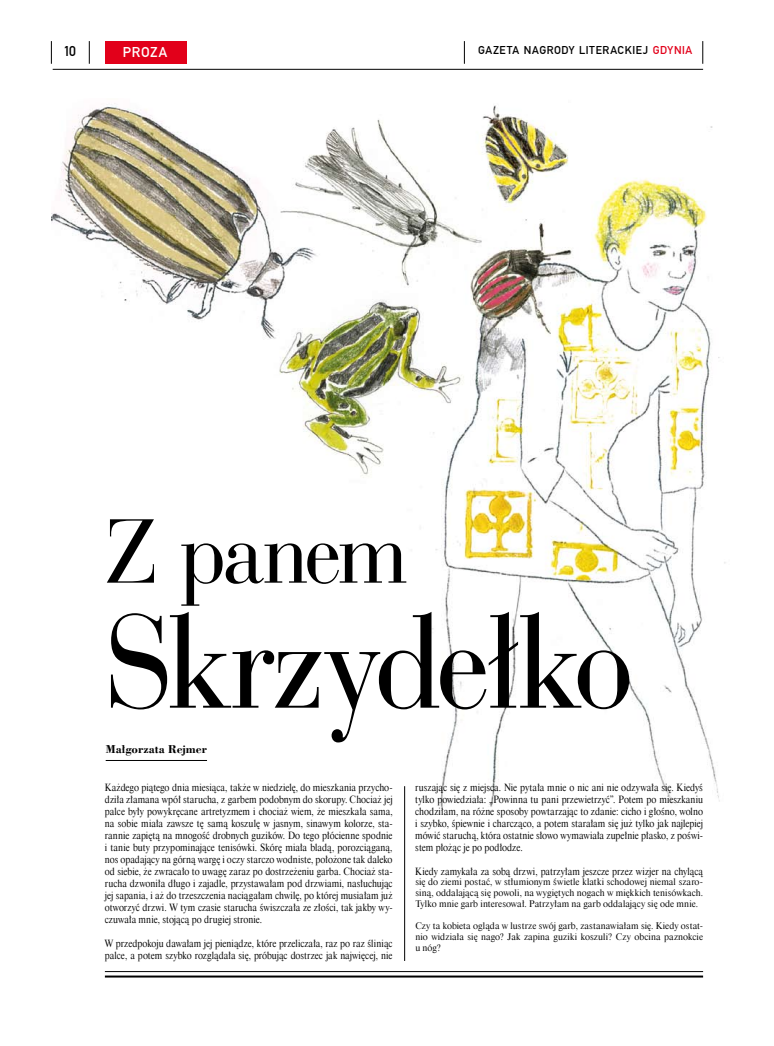
<style>
.page{position:relative;width:774px;height:1046px;background:#fff}
.page>*{position:absolute;margin:0;border:0;box-sizing:border-box;transform-origin:0 0}
.t1{font:139.7px "Bauer Bodni EU";letter-spacing:-.015em;color:#000;scale:.95 1}
.t2{font:95.7px "Bauer Bodni EU";letter-spacing:-.025em;color:#000;scale:.95 1}
.t3{font:15px "Fette Mit DOT";letter-spacing:.045em;color:#fff}
.t4{font:15px "Fette Mit DOT";color:#000}
.t5{font:12px "Fette Mit DOT";letter-spacing:.04em;color:#000}
.t6{font:700 12px "Bodoni EU";color:#000}
.t7{font:10px/12px "Dutch 801 Hd EU";letter-spacing:.005em;color:#000;text-align:justify;scale:.92 1}
.t8{font:9.1px/10.9px "Dutch 801 Hd EU";letter-spacing:.005em;color:#000;text-align:justify}
.s1{color:#e2001a}
</style>
<div class="page">
<hr style="left:53px;top:69px;width:650px;height:1px;background:#000">
<svg style="left:51px;top:41px;width:1px;height:23px"></svg>
<svg style="left:464px;top:41px;width:1px;height:23px"></svg>
<svg style="left:89px;top:41px;width:1px;height:23px"></svg>
<svg style="left:702px;top:41px;width:1px;height:23px"></svg>
<div style="left:105px;top:41px;width:81px;height:23px;background:#e2001a"></div>
<hr style="left:105px;top:976px;width:598px;height:2px;background:#000">
<hr style="left:105px;top:971px;width:598px;height:1px;background:#000">
<img style="left:51px;top:103px;width:675px;height:707px">
<hr style="left:106px;top:760px;width:101px;height:1px;background:#000">
<hr style="left:404px;top:786px;width:1px;height:175px;background:#000">
<h3 class="t4" style="left:65px;top:43px;width:13px">10</h3>
<h3 class="t3" style="left:123px;top:43px;width:46px">PROZA</h3>
<p class="t5" style="left:478px;top:43px;width:215px">GAZETA NAGRODY LITERACKIEJ <span class="s1">GDYNIA</span></p>
<h2 class="t2" style="left:105px;top:493px;width:319px">Z panem</h2>
<h1 class="t1" style="left:105px;top:577px;width:557px">Skrzydełko</h1>
<p class="t6" style="left:106px;top:742px;width:103px">Małgorzata Rejmer</p>
<p class="t7" style="left:105px;top:781px;width:314px">Każdego piątego dnia miesiąca, także w niedzielę, do mieszkania przycho&shy;dziła złamana wpół starucha, z garbem podobnym do skorupy. Chociaż jej palce były powykręcane artretyzmem i chociaż wiem, że mieszkała sama, na sobie miała zawsze tę samą koszulę w jasnym, sinawym kolorze, sta&shy;rannie zapiętą na mnogość drobnych guzików. Do tego płócienne spodnie i tanie buty przypominające tenisówki. Skórę miała bladą, porozciąganą, nos opadający na górną wargę i oczy starczo wodniste, położone tak daleko od siebie, że zwracało to uwagę zaraz po dostrzeżeniu garba. Chociaż sta&shy;rucha dzwoniła długo i zajadle, przystawałam pod drzwiami, nasłuchując jej sapania, i aż do trzeszczenia naciągałam chwilę, po której musiałam już otworzyć drzwi. W tym czasie starucha świszczała ze złości, tak jakby wy&shy;czuwała mnie, stojącą po drugiej stronie.</p>
<p class="t7" style="left:105px;top:937px;width:314px">W przedpokoju dawałam jej pieniądze, które przeliczała, raz po raz śliniąc palce, a potem szybko rozglądała się, próbując dostrzec jak najwięcej, nie</p>
<p class="t7" style="left:415px;top:781px;width:314px">ruszając się z miejsca. Nie pytała mnie o nic ani nie odzywała się. Kiedyś tylko powiedziała: „Powinna tu pani przewietrzyć”. Potem po mieszkaniu chodziłam, na różne sposoby powtarzając to zdanie: cicho i głośno, wolno i szybko, śpiewnie i charcząco, a potem starałam się już tylko jak najlepiej mówić staruchą, która ostatnie słowo wymawiała zupełnie płasko, z poświ&shy;stem płożąc je po podłodze.</p>
<p class="t7" style="left:415px;top:865px;width:314px">Kiedy zamykała za sobą drzwi, patrzyłam jeszcze przez wizjer na chylącą</p>
<p class="t8" style="left:415px;top:877px;width:289px">się do ziemi postać, w stłumionym świetle klatki schodowej niemal szaro&shy;siną, oddalającą się powoli, na wygiętych nogach w miękkich tenisówkach.<br>Tylko mnie garb interesował. Patrzyłam na garb oddalający się ode mnie.</p>
<p class="t8" style="left:415px;top:920px;width:289px">Czy ta kobieta ogląda w lustrze swój garb, zastanawiałam się. Kiedy ostat&shy;nio widziała się nago? Jak zapina guziki koszuli? Czy obcina paznokcie u nóg?</p>
</div>
